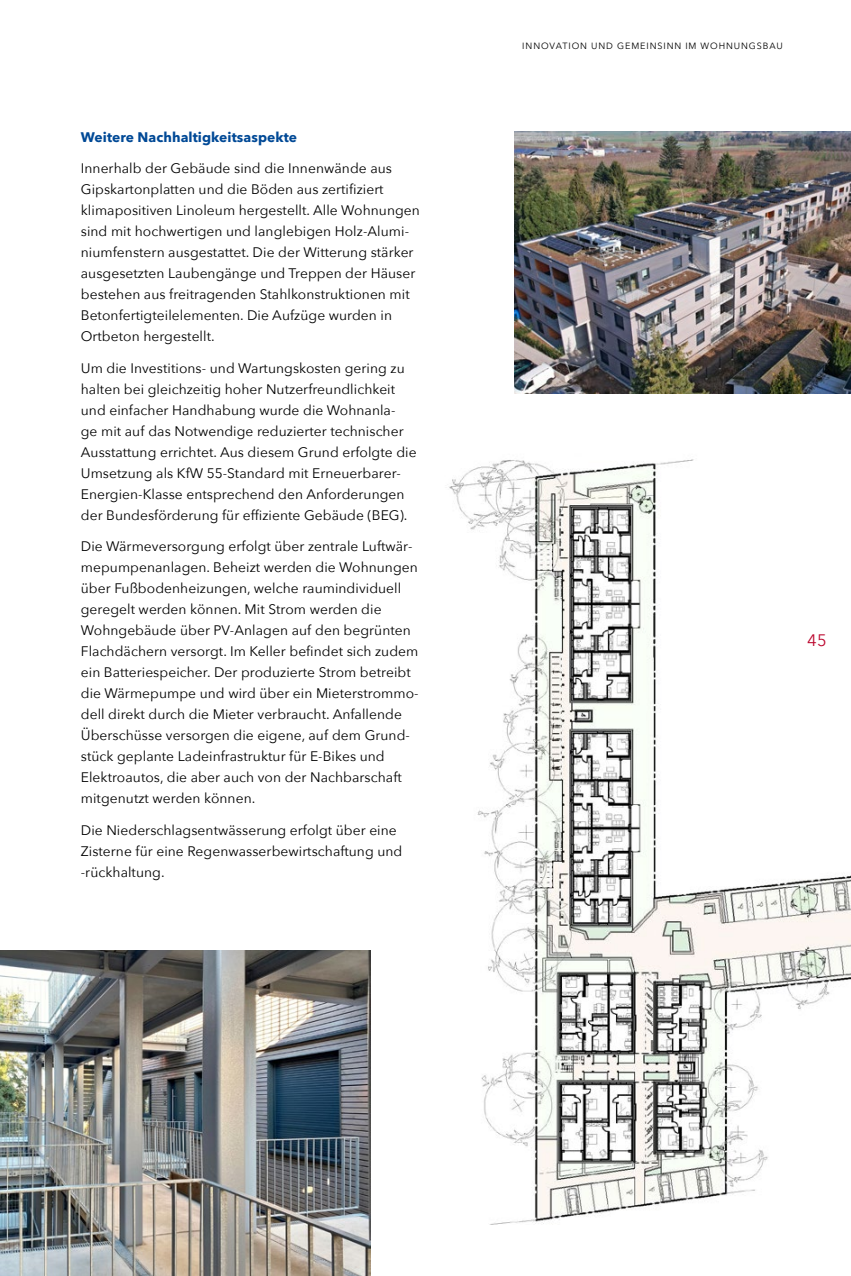
<style>
.page{position:relative;width:851px;height:1276px;background:#fff}
.page>*{position:absolute;margin:0;border:0;box-sizing:border-box;transform-origin:0 0}
.t1{font:16.5px "Avenir Next LT Pro";color:#bc082f}
.Fließtext_ohne_Einzug_-_9_2_Pt{font:13.8px/21px "Avenir Next";letter-spacing:.005em;color:#000}
.Fließtext_ohne_Einzug_-_9_2_Pt-2{font:700 13.8px "Avenir Next LT Pro";letter-spacing:.005em;color:#004996}
.t2{font:9px "Avenir Next LT Pro";letter-spacing:.1em;color:#000}
</style>
<div class="page">
<img style="left:449px;top:459px;width:401px;height:766px">
<img style="left:514px;top:131px;width:336px;height:263px">
<img style="left:0;top:950px;width:370px;height:326px">
<p class="Fließtext_ohne_Einzug_-_9_2_Pt-2" style="left:81px;top:128px;width:218px">Weitere Nachhaltigkeitsaspekte</p>
<p class="Fließtext_ohne_Einzug_-_9_2_Pt" style="left:81px;top:157px;width:340px">Innerhalb der Gebäude sind die Innenwände aus Gipskartonplatten und die Böden aus zertifiziert klimapositiven Linoleum hergestellt. Alle Wohnungen sind mit hochwertigen und langlebigen Holz-Alumi&shy;niumfenstern ausgestattet. Die der Witterung stärker ausgesetzten Laubengänge und Treppen der Häuser bestehen aus freitragenden Stahlkonstruktionen mit Betonfertigteilelementen. Die Aufzüge wurden in Ortbeton hergestellt.</p>
<p class="Fließtext_ohne_Einzug_-_9_2_Pt" style="left:81px;top:357px;width:337px">Um die Investitions- und Wartungskosten gering zu halten bei gleichzeitig hoher Nutzerfreundlichkeit und einfacher Handhabung wurde die Wohnanla-<br>ge mit auf das Notwendige reduzierter technischer Ausstattung errichtet. Aus diesem Grund erfolgte die Umsetzung als KfW 55-Standard mit Erneuerbarer-Energien-Klasse entsprechend den Anforderungen der Bundesförderung für effiziente Gebäude (BEG).</p>
<p class="Fließtext_ohne_Einzug_-_9_2_Pt" style="left:81px;top:535px;width:339px">Die Wärmeversorgung erfolgt über zentrale Luftwär&shy;mepumpenanlagen. Beheizt werden die Wohnungen über Fußbodenheizungen, welche raumindividuell geregelt werden können. Mit Strom werden die Wohngebäude über PV-Anlagen auf den begrünten Flachdächern versorgt. Im Keller befindet sich zudem ein Batteriespeicher. Der produzierte Strom betreibt die Wärmepumpe und wird über ein Mieterstrommo&shy;dell direkt durch die Mieter verbraucht. Anfallende Überschüsse versorgen die eigene, auf dem Grund&shy;stück geplante Ladeinfrastruktur für E-Bikes und Elektroautos, die aber auch von der Nachbarschaft mitgenutzt werden können.</p>
<p class="Fließtext_ohne_Einzug_-_9_2_Pt" style="left:81px;top:819px;width:323px">Die Niederschlagsentwässerung erfolgt über eine<br>Zisterne für eine Regenwasserbewirtschaftung und -rückhaltung.</p>
<p class="t2" style="left:522px;top:41px;width:262px">INNOVATION UND GEMEINSINN IM WOHNUNGSBAU</p>
<p class="t1" style="left:807px;top:630px;width:21px">45</p>
</div>
